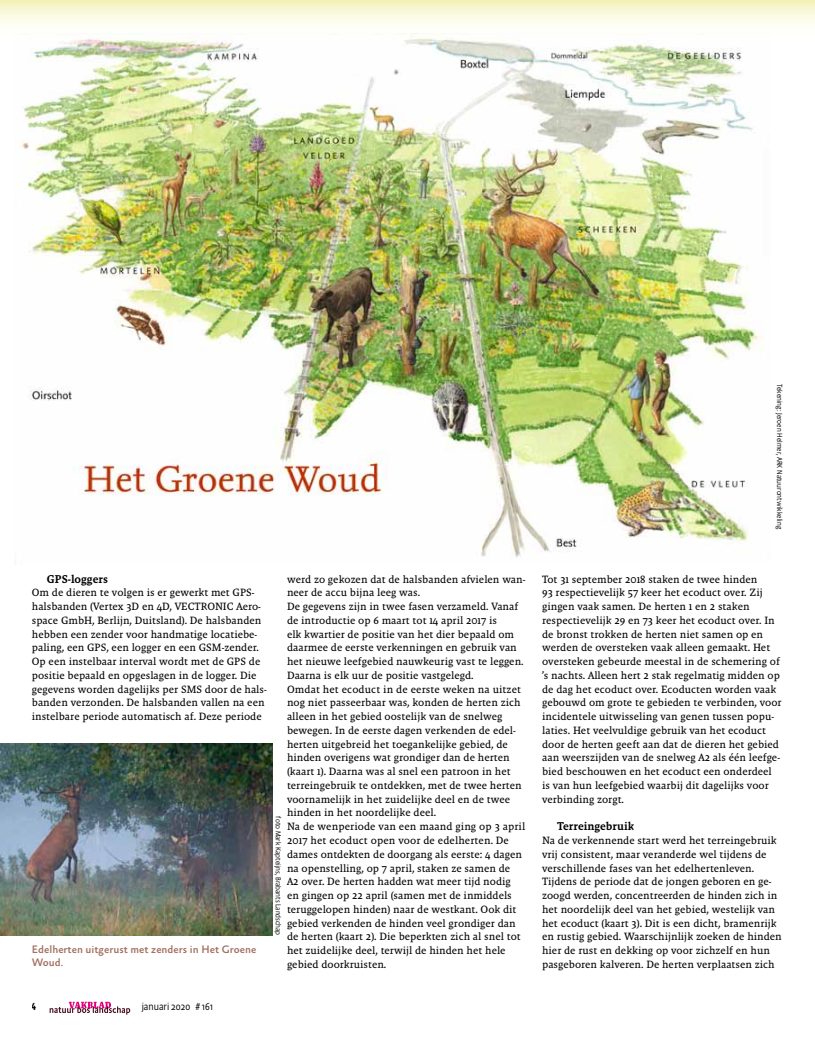
<style>
.page{position:relative;width:815px;height:1046px;background:#fff}
.page>*{position:absolute;margin:0;border:0;box-sizing:border-box;transform-origin:0 0}
.t1{font:11.5px "Malaga Med";color:#000}
.t2{font:500 11px/12.5px "Absara Sans";color:#a37061}
.t3{font:10.75px/13.8px "Malaga Reg";color:#000}
.t4{font:300 10.38px "Absara Sans Head";color:#000}
.t5{font:500 10.38px "Absara Sans TF Head";color:#000}
.t6{font:300 7.5px "Absara Sans LF Head";color:#000}
</style>
<div class="page">
<svg style="left:50px;top:1001px;width:80px;height:13px"></svg>
<img style="left:21px;top:53px;width:742px;height:505px">
<svg style="left:0;top:0;width:815px;height:53px"></svg>
<img style="left:0;top:743px;width:273px;height:192px">
<p class="t6" style="left:784px;top:383px;width:147px;rotate:90deg">Tekening: Jeroen Helmer, ARK Natuurontwikkeling</p>
<p class="t1" style="left:47px;top:572px;width:63px">GPS-loggers</p>
<p class="t3" style="left:32px;top:585px;width:236px">Om de dieren te volgen is er gewerkt met GPS&shy;halsbanden (Vertex 3D en 4D, VECTRONIC Aero&shy;space GmbH, Berlijn, Duitsland). De halsbanden hebben een zender voor handmatige locatiebe&shy;paling, een GPS, een logger en een GSM-zender.<br>Op een instelbaar interval wordt met de GPS de positie bepaald en opgeslagen in de logger. Die gegevens worden dagelijks per SMS door de hals&shy;banden verzonden. De halsbanden vallen na een instelbare periode automatisch af. Deze periode</p>
<p class="t3" style="left:287px;top:572px;width:240px">werd zo gekozen dat de halsbanden afvielen wan&shy;neer de accu bijna leeg was.<br>De gegevens zijn in twee fasen verzameld. Vanaf de introductie op 6 maart tot 14 april 2017 is<br>elk kwartier de positie van het dier bepaald om daarmee de eerste verkenningen en gebruik van het nieuwe leefgebied nauwkeurig vast te leggen.<br>Daarna is elk uur de positie vastgelegd.<br>Omdat het ecoduct in de eerste weken na uitzet nog niet passeerbaar was, konden de herten zich alleen in het gebied oostelijk van de snelweg bewegen. In de eerste dagen verkenden de edel&shy;herten uitgebreid het toegankelijke gebied, de hinden overigens wat grondiger dan de herten (kaart 1). Daarna was al snel een patroon in het terreingebruik te ontdekken, met de twee herten voornamelijk in het zuidelijke deel en de twee hinden in het noordelijke deel.<br>Na de wenperiode van een maand ging op 3 april 2017 het ecoduct open voor de edelherten. De dames ontdekten de doorgang als eerste: 4 dagen na openstelling, op 7 april, staken ze samen de<br>A2 over. De herten hadden wat meer tijd nodig<br>en gingen op 22 april (samen met de inmiddels teruggelopen hinden) naar de westkant. Ook dit gebied verkenden de hinden veel grondiger dan de herten (kaart 2). Die beperkten zich al snel tot het zuidelijke deel, terwijl de hinden het hele gebied doorkruisten.</p>
<p class="t3" style="left:542px;top:572px;width:241px">Tot 31 september 2018 staken de twee hinden<br>93 respectievelijk 57 keer het ecoduct over. Zij gingen vaak samen. De herten 1 en 2 staken respectievelijk 29 en 73 keer het ecoduct over. In de bronst trokken de herten niet samen op en werden de oversteken vaak alleen gemaakt. Het oversteken gebeurde meestal in de schemering of ’s nachts. Alleen hert 2 stak regelmatig midden op de dag het ecoduct over. Ecoducten worden vaak gebouwd om grote te gebieden te verbinden, voor incidentele uitwisseling van genen tussen popu&shy;laties. Het veelvuldige gebruik van het ecoduct door de herten geeft aan dat de dieren het gebied aan weerszijden van de snelweg A2 als één leefge&shy;bied beschouwen en het ecoduct een onderdeel is van hun leefgebied waarbij dit dagelijks voor verbinding zorgt.</p>
<p class="t6" style="left:283px;top:816px;width:120px;rotate:90deg">foto Mark Kapteijns, Brabants Landschap</p>
<p class="t1" style="left:557px;top:819px;width:78px">Terreingebruik</p>
<p class="t3" style="left:542px;top:833px;width:241px">Na de verkennende start werd het terreingebruik vrij consistent, maar veranderde wel tijdens de verschillende fases van het edelhertenleven.<br>Tijdens de periode dat de jongen geboren en ge&shy;zoogd werden, concentreerden de hinden zich in het noordelijk deel van het gebied, westelijk van het ecoduct (kaart 3). Dit is een dicht, bramenrijk en rustig gebied. Waarschijnlijk zoeken de hinden hier de rust en dekking op voor zichzelf en hun pasgeboren kalveren. De herten verplaatsen zich</p>
<p class="t2" style="left:32px;top:943px;width:226px">Edelherten uitgerust met zenders in Het Groene<br>Woud.</p>
<p class="t5" style="left:32px;top:999px;width:6px">4</p>
<p class="t4" style="left:142px;top:999px;width:73px">januari 2020 # 161</p>
</div>
